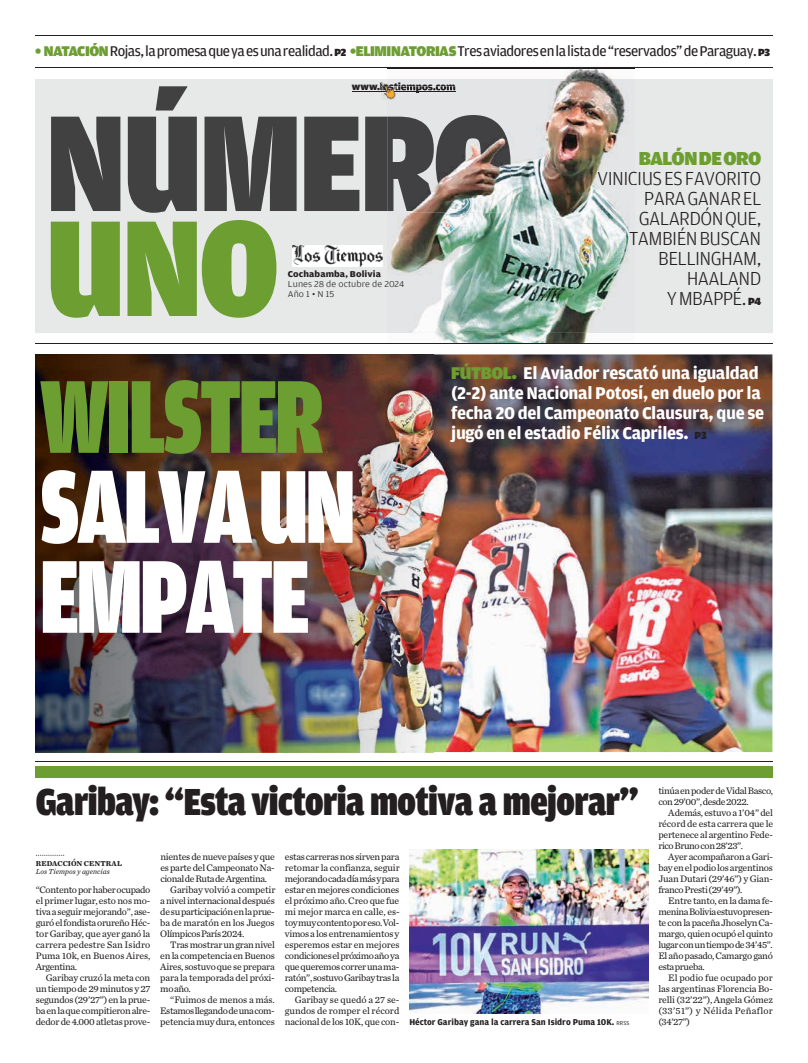
<style>
.page{position:relative;width:808px;height:1063px;background:#fff}
.page>*{position:absolute;margin:0;border:0;box-sizing:border-box;transform-origin:0 0}
.t1{font:900 145px "Amplitude Cond";letter-spacing:-.01em;color:#414142}
.t2{font:900 145px "Amplitude Cond";color:#6d9e31}
.t3{font:900 110px/90px "Amplitude Comp";letter-spacing:-.02em;color:#fff}
.t4{font:900 110px "Amplitude Comp";letter-spacing:-.02em;color:#6d9e31}
.t5{font:900 40px "Amplitude Cond";letter-spacing:-.015em;color:#231f20}
.t6{font:300 20px/20px "Amplitude";letter-spacing:-.03em;color:#231f20;text-align:right}
.t7{font:900 20px "Amplitude";letter-spacing:-.03em;color:#6d9e31}
.t8{font:700 18px/20px "Amplitude";letter-spacing:-.02em;color:#fff}
.t9{font:15px "Amplitude";letter-spacing:-.035em;color:#231f20}
.t10{font:900 10px "Amplitude Wide";letter-spacing:-.02em;color:#231f20}
.t11{font:9.8px/11px "Chronicle Text G2";letter-spacing:-.025em;color:#231f20;text-align:justify}
.t12{font:9.8px "Chronicle Text G2";letter-spacing:-.005em;color:#231f20}
.t13{font:700 9px "Amplitude";color:#231f20}
.t14{font:300 9px/10px "Amplitude Wide";letter-spacing:.005em;color:#231f20}
.t15{font:700 9px "Amplitude Wide";letter-spacing:.015em;color:#231f20}
.t16{font:italic 7.5px "Chronicle Text G2";letter-spacing:.005em;color:#231f20}
.t17{font:700 7.5px "Chronicle Text G2";color:#231f20}
.s1{font-weight:900;color:#6d9e31}
.s2{font-weight:900;font-size:11px}
.s3{font-weight:900;font-size:11px;color:#231f20}
.s4{font-weight:400;font-size:6px}
</style>
<div class="page">
<div style="left:35px;top:79px;width:737px;height:254px;background:#e7e8e8"></div>
<img style="left:293px;top:246px;width:90px;height:21px">
<hr style="left:352px;top:92px;width:104px;height:1px;background:#231f20">
<hr style="left:35px;top:35px;width:737px;height:1px;background:#231f20">
<hr style="left:35px;top:68px;width:737px;height:1px;background:#231f20">
<img style="left:433px;top:354px;width:339px;height:398px">
<svg style="left:35px;top:752px;width:398px;height:1px"></svg>
<img style="left:35px;top:354px;width:398px;height:398px">
<hr style="left:36px;top:761px;width:737px;height:1px;background:#231f20">
<div style="left:36px;top:767px;width:737px;height:11px;background:#6d9e31"></div>
<svg style="left:36px;top:855px;width:28px;height:1px"></svg>
<img style="left:409px;top:850px;width:239px;height:163px">
<img style="left:387px;top:66px;width:248px;height:277px">
<img style="left:387px;top:79px;width:248px;height:254px">
<img style="left:387px;top:86px;width:123px;height:29px">
<img style="left:387px;top:115px;width:123px;height:98px">
<img style="left:395px;top:86px;width:60px;height:7px">
<img style="left:387px;top:82px;width:68px;height:4px">
<svg style="left:381px;top:83px;width:14px;height:16px"></svg>
<img style="left:387px;top:68px;width:248px;height:1px">
<img style="left:387px;top:280px;width:17px;height:7px">
<img style="left:598px;top:171px;width:37px;height:14px">
<img style="left:630px;top:227px;width:5px;height:18px">
<hr style="left:35px;top:343px;width:737px;height:1px;background:#231f20">
<h3 class="t9" style="left:35px;top:42px;width:736px"><span class="s1">• NATACIÓN</span>Rojas, la promesa que ya es una realidad.<span class="s2">P2</span> <span class="s1">•ELIMINATORIAS</span>Tres aviadores en la lista de “reservados” de Paraguay.<span class="s2">P3</span></h3>
<p class="t10" style="left:352px;top:81px;width:105px">www.lostiempos com</p>
<h1 class="t1" style="left:46px;top:84px;width:468px">NÚMERO</h1>
<h1 class="t2" style="left:46px;top:189px;width:234px">UNO</h1>
<p class="t15" style="left:288px;top:269px;width:94px">Cochabamba, Bolivia</p>
<p class="t14" style="left:288px;top:279px;width:118px">Lunes 28 de octubre de 2024<br>Año 1 • N 15</p>
<h3 class="t7" style="left:639px;top:147px;width:124px">BALÓN DE ORO</h3>
<h3 class="t6" style="left:597px;top:168px;width:166px">VINICIUS ES FAVORITO<br>PARA GANAR EL<br>GALARDÓN QUE,<br>TAMBIÉN BUSCAN<br>BELLINGHAM,<br>HAALAND<br>Y MBAPPÉ. <span class="s2">P4</span></h3>
<h2 class="t4" style="left:40px;top:358px;width:285px">WILSTER</h2>
<h2 class="t3" style="left:40px;top:463px;width:317px">SALVA UN<br>EMPATE</h2>
<h3 class="t8" style="left:451px;top:364px;width:315px"><span class="s1">FÚTBOL.</span> El Aviador rescató una igualdad (2-2) ante Nacional Potosí, en duelo por la fecha 20 del Campeonato Clausura, que se jugó en el estadio Félix Capriles. <span class="s3">P3</span></h3>
<h3 class="t5" style="left:36px;top:780px;width:604px">Garibay: “Esta victoria motiva a mejorar”</h3>
<p class="t17" style="left:36px;top:858px;width:88px">REDACCIÓN CENTRAL</p>
<p class="t16" style="left:36px;top:866px;width:75px">Los Tiempos y agencias</p>
<p class="t11" style="left:160px;top:850px;width:116px">nientes de nueve países y que</p>
<p class="t11" style="left:160px;top:861px;width:116px">es parte del Campeonato Na-</p>
<p class="t11" style="left:160px;top:872px;width:108px">cional de Ruta de Argentina.</p>
<p class="t11" style="left:170px;top:883px;width:107px">Garibay volvió a competir</p>
<p class="t11" style="left:160px;top:894px;width:116px">a nivel internacional después</p>
<p class="t11" style="left:160px;top:905px;width:116px">de su participación en la prue-</p>
<p class="t11" style="left:160px;top:916px;width:116px">ba de maratón en los Juegos</p>
<p class="t11" style="left:160px;top:927px;width:86px">Olímpicos París 2024.</p>
<p class="t11" style="left:170px;top:938px;width:106px">Tras mostrar un gran nivel</p>
<p class="t11" style="left:160px;top:949px;width:116px">en la competencia en Buenos</p>
<p class="t11" style="left:160px;top:960px;width:116px">Aires, sostuvo que se prepara</p>
<p class="t11" style="left:160px;top:971px;width:116px">para la temporada del próxi-</p>
<p class="t11" style="left:160px;top:982px;width:32px">mo año.</p>
<p class="t12" style="left:170px;top:992px;width:106px">“Fuimos de menos a más.</p>
<p class="t11" style="left:160px;top:1004px;width:116px">Estamos llegando de una com-</p>
<p class="t11" style="left:160px;top:1015px;width:116px">petencia muy dura, entonces</p>
<p class="t11" style="left:285px;top:850px;width:116px">estas carreras nos sirven para retomar la confianza, seguir mejorando cada día más y para estar en mejores condiciones el próximo año. Creo que fue mi mejor marca en calle, es&shy;toy muy contento por eso. Vol&shy;vimos a los entrenamientos y esperemos estar en mejores condiciones el próximo año ya que queremos correr una ma&shy;ratón”, sostuvo Garibay tras la competencia.</p>
<p class="t11" style="left:285px;top:993px;width:116px;text-indent:10px">Garibay se quedó a 27 se&shy;gundos de romper el récord nacional de los 10K, que con-</p>
<p class="t11" style="left:36px;top:884px;width:116px">“Contento por haber ocupado el primer lugar, esto nos mo&shy;tiva a seguir mejorando”, ase&shy;guró el fondista orureño Héc&shy;tor Garibay, que ayer ganó la carrera pedestre San Isidro Puma 10k, en Buenos Aires, Argentina.</p>
<p class="t11" style="left:36px;top:971px;width:116px;text-indent:10px">Garibay cruzó la meta con un tiempo de 29 minutos y 27 segundos (29’27”) en la prue&shy;ba en la que compitieron alre&shy;dedor de 4.000 atletas prove-</p>
<p class="t13" style="left:409px;top:1017px;width:222px">Héctor Garibay gana la carrera San Isidro Puma 10K. <span class="s4">RRSS</span></p>
<p class="t11" style="left:658px;top:784px;width:116px">tinúa en poder de Vidal Basco, con 29’00”, desde 2022.</p>
<p class="t11" style="left:658px;top:806px;width:116px;text-indent:10px">Además, estuvo a 1’04” del récord de esta carrera que le pertenece al argentino Fede&shy;rico Bruno con 28’23”.</p>
<p class="t11" style="left:658px;top:850px;width:116px;text-indent:10px">Ayer acompañaron a Gari&shy;bay en el podio los argentinos Juan Dutari (29’46”) y Gian&shy;franco Presti (29’49”).</p>
<p class="t11" style="left:658px;top:894px;width:116px;text-indent:10px">Entre tanto, en la dama fe&shy;menina Bolivia estuvo presen&shy;te con la paceña Jhoselyn Ca&shy;margo,quien ocupó el quinto lugar con un tiempo de 34’45”.<br>El año pasado,Camargo ganó esta prueba.</p>
<p class="t11" style="left:658px;top:971px;width:116px;text-indent:10px">El podio fue ocupado por las argentinas Florencia Bo&shy;relli (32’22”), Angela Gómez (33’51”) y Nélida Peñaflor (34’27”)</p>
</div>
